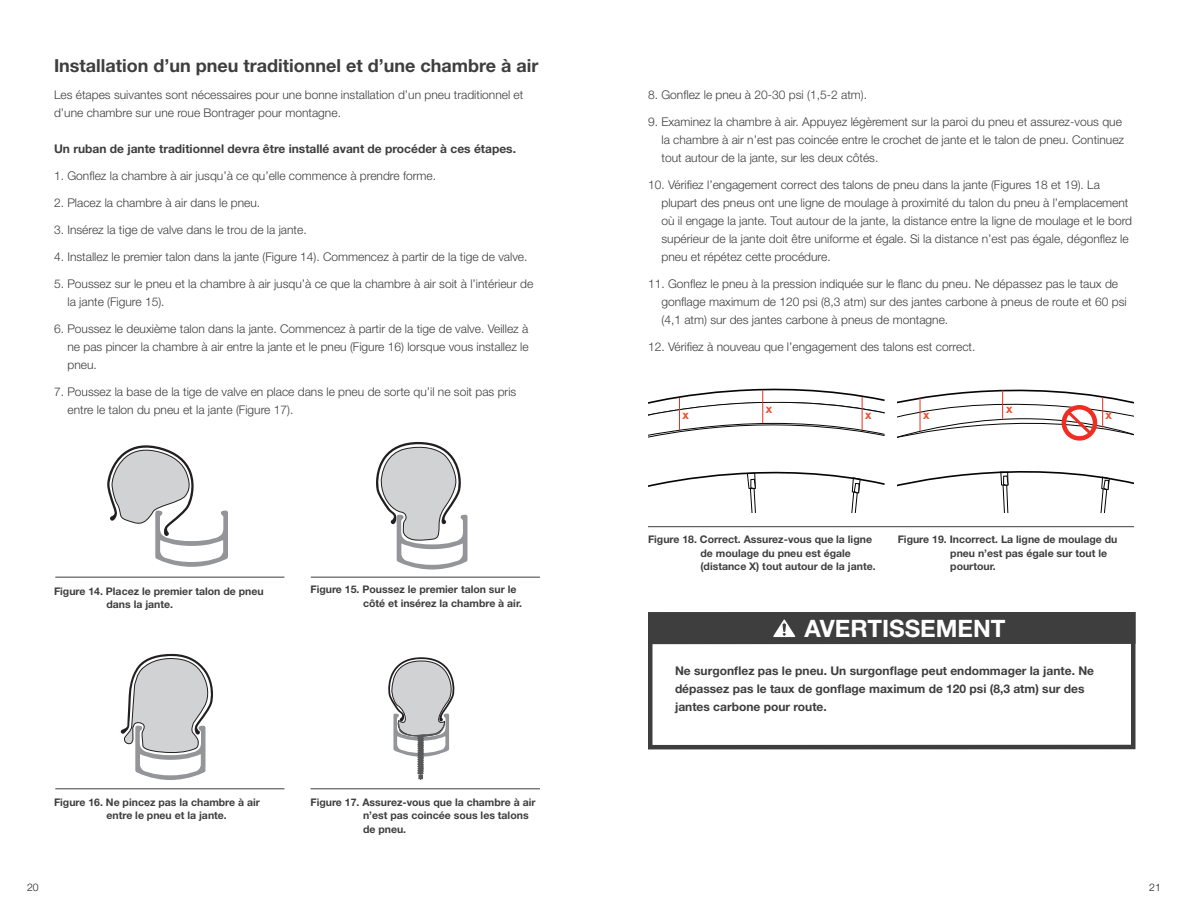
<style>
.page{position:relative;width:1188px;height:918px;background:#fff}
.page>*{position:absolute;margin:0;border:0;box-sizing:border-box;transform-origin:0 0}
.t1{font:700 24px "Helvetica Neue LT Std";color:#fff}
.t2{font:700 18px "Helvetica Neue LT Std";color:#3e3e3f}
.t3{font:300 12px/18px "Helvetica Neue LT Std";color:#3e3e3f}
.t4{font:700 12px/18px "Helvetica Neue LT Std";color:#3e3e3f}
.t5{font:700 12px "Helvetica Neue LT Std";color:#ef4c2f}
.t6{font:700 10.5px/13.5px "Helvetica Neue LT Std";color:#3e3e3f}
.t7{font:300 10.5px "Helvetica Neue LT Std";color:#231f20}
</style>
<div class="page">
<div style="left:648px;top:612px;width:488px;height:137px;border:4px solid #3e3e3f"></div>
<div style="left:650px;top:614px;width:483px;height:28px;background:#3e3e3f"></div>
<div style="left:648px;top:612px;width:488px;height:32px;border:4px solid #3e3e3f"></div>
<hr style="left:648px;top:526px;width:486px;height:1px;background:#3e3e3f">
<svg style="left:648px;top:471px;width:237px;height:41px"></svg>
<svg style="left:648px;top:388px;width:237px;height:50px"></svg>
<svg style="left:898px;top:471px;width:236px;height:42px"></svg>
<hr style="left:679px;top:398px;width:1px;height:32px;background:#ee2e22">
<hr style="left:762px;top:391px;width:1px;height:32px;background:#ee2e22">
<hr style="left:862px;top:397px;width:1px;height:33px;background:#ee2e22">
<hr style="left:55px;top:789px;width:229px;height:1px;background:#3e3e3f">
<hr style="left:55px;top:577px;width:229px;height:1px;background:#3e3e3f">
<hr style="left:311px;top:577px;width:229px;height:1px;background:#3e3e3f">
<hr style="left:310px;top:789px;width:230px;height:1px;background:#3e3e3f">
<svg style="left:107px;top:445px;width:121px;height:122px"></svg>
<svg style="left:376px;top:442px;width:92px;height:128px"></svg>
<svg style="left:121px;top:653px;width:92px;height:127px"></svg>
<svg style="left:388px;top:657px;width:67px;height:123px"></svg>
<svg style="left:773px;top:619px;width:23px;height:18px"></svg>
<svg style="left:898px;top:389px;width:236px;height:52px"></svg>
<h2 class="t2" style="left:54px;top:54px;width:486px">Installation d’un pneu traditionnel et d’une chambre à air</h2>
<p class="t3" style="left:54px;top:85px;width:471px">Les étapes suivantes sont nécessaires pour une bonne installation d’un pneu traditionnel et d’une chambre sur une roue Bontrager pour montagne.</p>
<p class="t4" style="left:54px;top:139px;width:464px">Un ruban de jante traditionnel devra être installé avant de procéder à ces étapes.</p>
<p class="t3" style="left:54px;top:166px;width:384px">1. Gonflez la chambre à air jusqu’à ce qu’elle commence à prendre forme.</p>
<p class="t3" style="left:54px;top:193px;width:208px">2. Placez la chambre à air dans le pneu.</p>
<p class="t3" style="left:54px;top:220px;width:254px">3. Insérez la tige de valve dans le trou de la jante.</p>
<p class="t3" style="left:54px;top:247px;width:475px">4. Installez le premier talon dans la jante (Figure 14). Commencez à partir de la tige de valve.</p>
<p class="t3" style="left:68px;top:274px;width:467px;text-indent:-14px">5. Poussez sur le pneu et la chambre à air jusqu’à ce que la chambre à air soit à l’intérieur de la jante (Figure 15).</p>
<p class="t3" style="left:68px;top:319px;width:463px;text-align:justify;text-indent:-14px">6. Poussez le deuxième talon dans la jante. Commencez à partir de la tige de valve. Veillez à ne pas pincer la chambre à air entre la jante et le pneu (Figure 16) lorsque vous installez le pneu.</p>
<p class="t3" style="left:68px;top:382px;width:450px;text-indent:-14px">7. Poussez la base de la tige de valve en place dans le pneu de sorte qu’il ne soit pas pris entre le talon du pneu et la jante (Figure 17).</p>
<p class="t6" style="left:106px;top:584px;width:159px;text-indent:-52px">Figure 14. Placez le premier talon de pneu dans la jante.</p>
<p class="t6" style="left:363px;top:583px;width:161px;text-indent:-52px">Figure 15. Poussez le premier talon sur le côté et insérez la chambre à air.</p>
<p class="t6" style="left:106px;top:795px;width:155px;text-indent:-52px">Figure 16. Ne pincez pas la chambre à air entre le pneu et la jante.</p>
<p class="t6" style="left:363px;top:795px;width:174px;text-indent:-52px">Figure 17. Assurez-vous que la chambre à air n’est pas coincée sous les talons de pneu.</p>
<p class="t3" style="left:648px;top:85px;width:221px">8. Gonflez le pneu à 20-30 psi (1,5-2 atm).</p>
<p class="t3" style="left:662px;top:112px;width:464px;text-indent:-14px">9. Examinez la chambre à air. Appuyez légèrement sur la paroi du pneu et assurez-vous que la chambre à air n’est pas coincée entre le crochet de jante et le talon de pneu. Continuez tout autour de la jante, sur les deux côtés.</p>
<p class="t3" style="left:662px;top:175px;width:472px;text-indent:-14px">10. Vérifiez l’engagement correct des talons de pneu dans la jante (Figures 18 et 19). La plupart des pneus ont une ligne de moulage à proximité du talon du pneu à l’emplacement où il engage la jante. Tout autour de la jante, la distance entre la ligne de moulage et le bord supérieur de la jante doit être uniforme et égale. Si la distance n’est pas égale, dégonflez le pneu et répétez cette procédure.</p>
<p class="t3" style="left:662px;top:274px;width:467px;text-indent:-14px">11. Gonflez le pneu à la pression indiquée sur le flanc du pneu. Ne dépassez pas le taux de gonflage maximum de 120 psi (8,3 atm) sur des jantes carbone à pneus de route et 60 psi (4,1 atm) sur des jantes carbone à pneus de montagne.</p>
<p class="t3" style="left:648px;top:337px;width:329px">12. Vérifiez à nouveau que l’engagement des talons est correct.</p>
<p class="t5" style="left:766px;top:401px;width:8px">x</p>
<p class="t5" style="left:1006px;top:401px;width:8px">x</p>
<p class="t5" style="left:865px;top:407px;width:8px">x</p>
<p class="t5" style="left:1106px;top:407px;width:8px">x</p>
<p class="t5" style="left:682px;top:407px;width:8px">x</p>
<p class="t5" style="left:923px;top:407px;width:8px">x</p>
<p class="t6" style="left:700px;top:533px;width:177px;text-indent:-52px">Figure 18. Correct. Assurez-vous que la ligne de moulage du pneu est égale (distance X) tout autour de la jante.</p>
<p class="t6" style="left:950px;top:532px;width:169px;text-indent:-52px">Figure 19. Incorrect. La ligne de moulage du pneu n’est pas égale sur tout le pourtour.</p>
<h1 class="t1" style="left:805px;top:613px;width:203px">AVERTISSEMENT</h1>
<p class="t4" style="left:675px;top:661px;width:421px">Ne surgonflez pas le pneu. Un surgonflage peut endommager la jante. Ne dépassez pas le taux de gonflage maximum de 120 psi (8,3 atm) sur des jantes carbone pour route.</p>
<p class="t7" style="left:27px;top:881px;width:13px">20</p>
<p class="t7" style="left:1149px;top:881px;width:13px">21</p>
</div>
